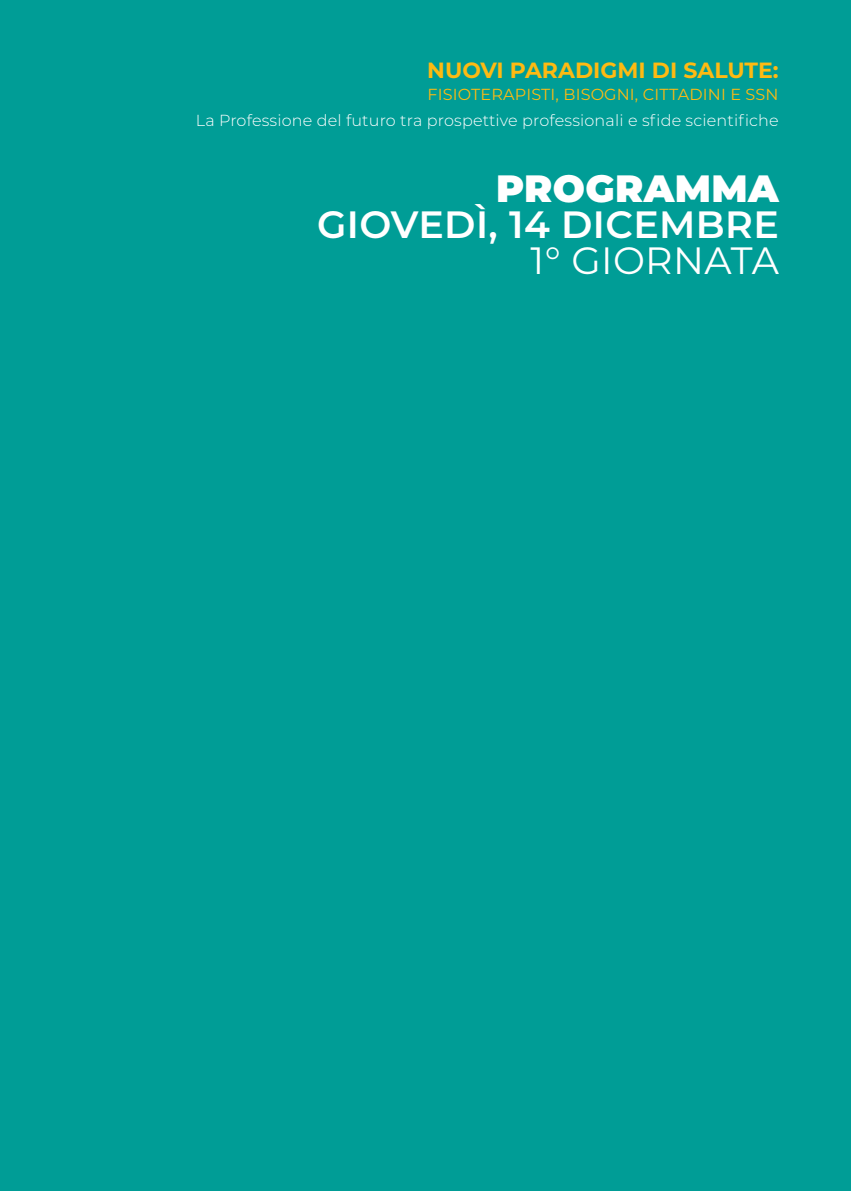
<style>
.page{position:relative;width:851px;height:1191px;background:#fff}
.page>*{position:absolute;margin:0;border:0;box-sizing:border-box;transform-origin:0 0}
.t1{font:600 38px "Montserrat";letter-spacing:.01em;color:#fff}
.t2{font:38px "Montserrat";letter-spacing:.01em;color:#fff}
.t3{font:900 38px "Montserrat";letter-spacing:.01em;color:#fff}
.t4{font:700 22px "Montserrat";color:#feba12}
.t5{font:300 16px "Montserrat";letter-spacing:.01em;color:#fff}
.t6{font:16px "Montserrat";letter-spacing:.01em;color:#feba12}
</style>
<div class="page">
<div style="left:0;top:0;width:850px;height:1191px;background:#009d96"></div>
<h2 class="t4" style="left:427px;top:54px;width:353px">NUOVI PARADIGMI DI SALUTE:</h2>
<p class="t6" style="left:427px;top:84px;width:352px">FISIOTERAPISTI, BISOGNI, CITTADINI E SSN</p>
<p class="t5" style="left:196px;top:109px;width:584px">La Professione del futuro tra prospettive professionali e sfide scientifiche</p>
<h1 class="t3" style="left:496px;top:160px;width:284px">PROGRAMMA</h1>
<h1 class="t1" style="left:317px;top:197px;width:463px">GIOVEDÌ, 14 DICEMBRE</h1>
<h1 class="t2" style="left:530px;top:234px;width:250px">1° GIORNATA</h1>
</div>
